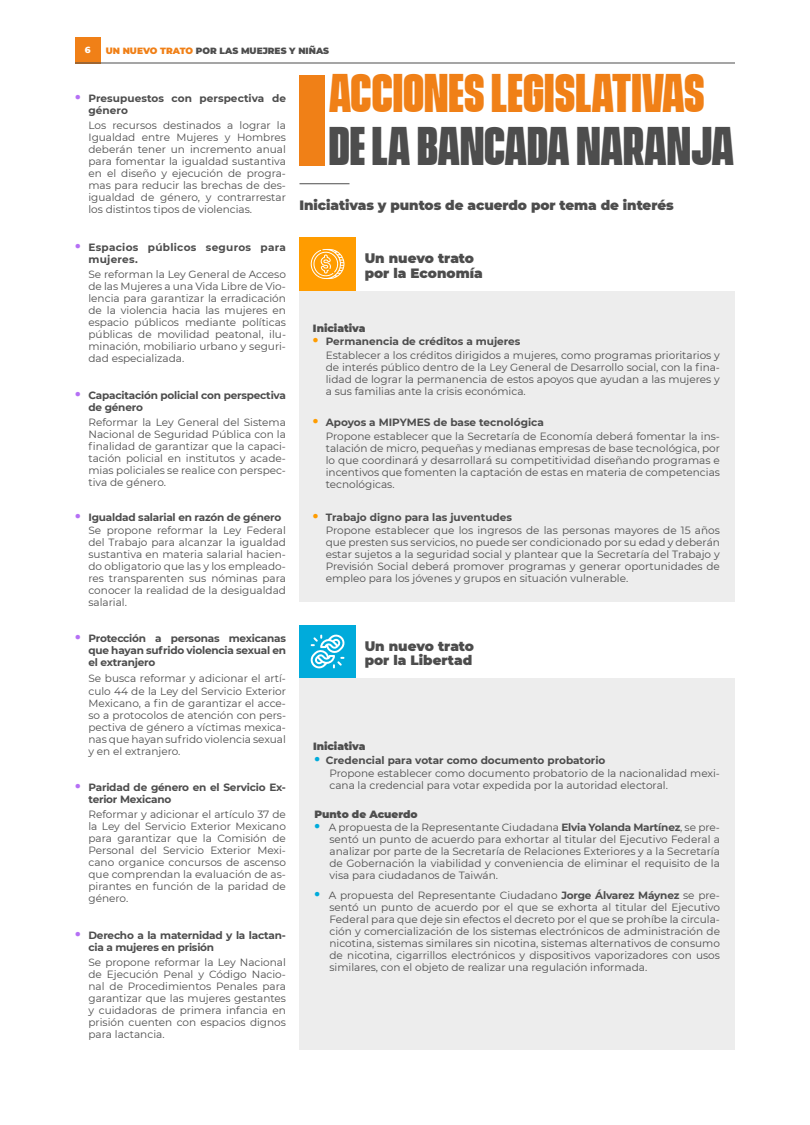
<style>
.page{position:relative;width:810px;height:1125px;background:#fff}
.page>*{position:absolute;margin:0;border:0;box-sizing:border-box;transform-origin:0 0}
.t1{font:700 48.75px "Vanguard CF Extra";color:#f08017}
.t2{font:700 48.75px "Vanguard CF Extra";color:#4d4d4d}
.t3{font:900 13.5px/14.2px "Montserrat";letter-spacing:-.005em;color:#4d4d4d}
.t4{font:10.5px/12px "Montserrat";color:#4d4d4d;text-align:justify}
.t5{font:700 10.5px/12px "Montserrat";letter-spacing:-.02em;color:#4d4d4d}
.t6{font:700 10.5px/12px "Montserrat";letter-spacing:.025em;color:#4d4d4d}
.t7{font:700 10.5px/12px "Montserrat";letter-spacing:.005em;color:#4d4d4d}
.t8{font:900 10.5px "Montserrat";color:#4d4d4d}
.t9{font:900 9px "Montserrat";color:#4d4d4d}
.t10{font:800 9px "Montserrat";color:#fff}
.s1{color:#f08017}
.s2{font-weight:900;font-size:13.5px;color:#b570f5}
.s3{font-weight:400}
.s4{font-weight:900;font-size:13.5px;color:#ff9c00}
.s5{font-weight:700}
.s6{font-weight:900;font-size:13.5px;color:#00abdb}
</style>
<div class="page">
<div style="left:299px;top:237px;width:57px;height:54px;background:#ff9c00"></div>
<div style="left:299px;top:625px;width:57px;height:54px;background:#00abdb"></div>
<div style="left:299px;top:291px;width:436px;height:311px;background:#ededed"></div>
<div style="left:299px;top:679px;width:436px;height:371px;background:#ededed"></div>
<div style="left:75px;top:37px;width:25px;height:26px;background:#f08017"></div>
<hr style="left:75px;top:63px;width:660px;height:1px;background:#4d4d4d">
<div style="left:299px;top:75px;width:26px;height:91px;background:#f08017"></div>
<hr style="left:299px;top:183px;width:51px;height:1px;background:#4d4d4d">
<svg style="left:310px;top:249px;width:35px;height:30px"></svg>
<svg style="left:310px;top:634px;width:35px;height:35px"></svg>
<p class="t9" style="left:106px;top:44px;width:225px"><span class="s1">UN NUEVO TRATO</span> POR LAS MUEJRES Y NIÑAS</p>
<p class="t7" style="left:88px;top:92px;width:199px;text-indent:-14px"><span class="s2">•</span> Presupuestos con perspectiva de género</p>
<p class="t4" style="left:88px;top:119px;width:199px">Los recursos destinados a lograr la Igualdad entre Mujeres y Hombres deberán tener un incremento anual para fomentar la igualdad sustantiva en el diseño y ejecución de progra&shy;mas para reducir las brechas de des&shy;igualdad de género, y contrarrestar los distintos tipos de violencias.</p>
<p class="t6" style="left:88px;top:240px;width:199px;text-indent:-14px"><span class="s2">•</span> Espacios públicos seguros para mujeres.</p>
<p class="t4" style="left:88px;top:267px;width:199px">Se reforman la Ley General de Acceso de las Mujeres a una Vida Libre de Vio&shy;lencia para garantizar la erradicación de la violencia hacia las mujeres en espacio públicos mediante políticas públicas de movilidad peatonal, ilu&shy;minación, mobiliario urbano y seguri&shy;dad especializada.</p>
<p class="t5" style="left:88px;top:389px;width:199px;text-indent:-14px"><span class="s2">•</span> Capacitación policial con perspectiva de género</p>
<p class="t4" style="left:88px;top:416px;width:199px">Reformar la Ley General del Sistema Nacional de Seguridad Pública con la finalidad de garantizar que la capaci&shy;tación policial en institutos y acade&shy;mias policiales se realice con perspec&shy;tiva de género.</p>
<p class="t5" style="left:88px;top:509px;width:199px;line-height:13.5px;text-indent:-14px"><span class="s2">•</span> Igualdad salarial en razón de género<br><span class="s3">Se propone reformar la Ley Federal</span></p>
<p class="t4" style="left:88px;top:536px;width:199px">del Trabajo para alcanzar la igualdad sustantiva en materia salarial hacien&shy;do obligatorio que las y los empleado&shy;res transparenten sus nóminas para conocer la realidad de la desigualdad salarial.</p>
<p class="t5" style="left:88px;top:632px;width:199px;text-align:justify;text-indent:-14px"><span class="s2">•</span> Protección a personas mexicanas que hayan sufrido violencia sexual en el extranjero</p>
<p class="t4" style="left:88px;top:672px;width:199px">Se busca reformar y adicionar el artí&shy;culo 44 de la Ley del Servicio Exterior Mexicano, a fin de garantizar el acce&shy;so a protocolos de atención con pers&shy;pectiva de género a víctimas mexica&shy;nas que hayan sufrido violencia sexual y en el extranjero.</p>
<p class="t5" style="left:88px;top:780px;width:199px;text-indent:-14px"><span class="s2">•</span> Paridad de género en el Servicio Ex&shy;terior Mexicano</p>
<p class="t4" style="left:88px;top:807px;width:199px">Reformar y adicionar el artículo 37 de la Ley del Servicio Exterior Mexicano para garantizar que la Comisión de Personal del Servicio Exterior Mexi&shy;cano organice concursos de ascenso que comprendan la evaluación de as&shy;pirantes en función de la paridad de género.</p>
<p class="t5" style="left:88px;top:929px;width:199px;text-indent:-14px"><span class="s2">•</span> Derecho a la maternidad y la lactan&shy;cia a mujeres en prisión</p>
<p class="t4" style="left:88px;top:956px;width:199px">Se propone reformar la Ley Nacional de Ejecución Penal y Código Nacio&shy;nal de Procedimientos Penales para garantizar que las mujeres gestantes y cuidadoras de primera infancia en prisión cuenten con espacios dignos para lactancia.</p>
<p class="t10" style="left:85px;top:43px;width:7px">6</p>
<h1 class="t1" style="left:329px;top:65px;width:378px">ACCIONES LEGISLATIVAS</h1>
<h1 class="t2" style="left:329px;top:118px;width:407px">DE LA BANCADA NARANJA</h1>
<p class="t3" style="left:299px;top:197px;width:376px">Iniciativas y puntos de acuerdo por tema de interés</p>
<p class="t3" style="left:365px;top:251px;width:120px">Un nuevo trato por la Economía</p>
<p class="t8" style="left:313px;top:320px;width:54px">Iniciativa</p>
<p class="t4" style="left:326px;top:334px;width:396px;line-height:13.5px;text-indent:-13px"><span class="s4">•</span> <span class="s5">Permanencia de créditos a mujeres<br></span>Establecer a los créditos dirigidos a mujeres, como programas prioritarios y</p>
<p class="t4" style="left:326px;top:360px;width:396px">de interés público dentro de la Ley General de Desarrollo social, con la fina&shy;lidad de lograr la permanencia de estos apoyos que ayudan a las mujeres y a sus familias ante la crisis económica.</p>
<p class="t4" style="left:326px;top:415px;width:396px;line-height:13.5px;text-indent:-13px"><span class="s4">•</span> <span class="s5">Apoyos a MIPYMES de base tecnológica<br></span>Propone establecer que la Secretaría de Economía deberá fomentar la ins-</p>
<p class="t4" style="left:326px;top:441px;width:396px">talación de micro, pequeñas y medianas empresas de base tecnológica, por lo que coordinará y desarrollará su competitividad diseñando programas e incentivos que fomenten la captación de estas en materia de competencias tecnológicas.</p>
<p class="t4" style="left:326px;top:510px;width:396px;line-height:13.5px;text-indent:-13px"><span class="s4">•</span> <span class="s5">Trabajo digno para las juventudes<br></span>Propone establecer que los ingresos de las personas mayores de 15 años</p>
<p class="t4" style="left:326px;top:536px;width:396px">que presten sus servicios, no puede ser condicionado por su edad y deberán estar sujetos a la seguridad social y plantear que la Secretaría del Trabajo y Previsión Social deberá promover programas y generar oportunidades de empleo para los jóvenes y grupos en situación vulnerable.</p>
<p class="t3" style="left:365px;top:638px;width:111px">Un nuevo trato por la Libertad</p>
<p class="t8" style="left:313px;top:738px;width:54px">Iniciativa</p>
<p class="t4" style="left:329px;top:753px;width:392px;line-height:13.5px;text-indent:-15px"><span class="s6">•</span> <span class="s5">Credencial para votar como documento probatorio<br></span>Propone establecer como documento probatorio de la nacionalidad mexi-</p>
<p class="t4" style="left:329px;top:779px;width:340px">cana la credencial para votar expedida por la autoridad electoral.</p>
<p class="t8" style="left:314px;top:806px;width:105px">Punto de Acuerdo</p>
<p class="t4" style="left:330px;top:821px;width:392px;text-indent:-15px"><span class="s6">•</span> A propuesta de la Representante Ciudadana <span class="s5">Elvia Yolanda Martínez</span>, se pre&shy;sentó un punto de acuerdo para exhortar al titular del Ejecutivo Federal a analizar por parte de la Secretaría de Relaciones Exteriores y a la Secretaría de Gobernación la viabilidad y conveniencia de eliminar el requisito de la visa para ciudadanos de Taiwán.</p>
<p class="t4" style="left:330px;top:888px;width:392px;text-indent:-15px"><span class="s6">•</span> A propuesta del Representante Ciudadano <span class="s5">Jorge Álvarez Máynez</span> se pre&shy;sentó un punto de acuerdo por el que se exhorta al titular del Ejecutivo Federal para que deje sin efectos el decreto por el que se prohíbe la circula&shy;ción y comercialización de los sistemas electrónicos de administración de nicotina, sistemas similares sin nicotina, sistemas alternativos de consumo de nicotina, cigarrillos electrónicos y dispositivos vaporizadores con usos similares, con el objeto de realizar una regulación informada.</p>
</div>
